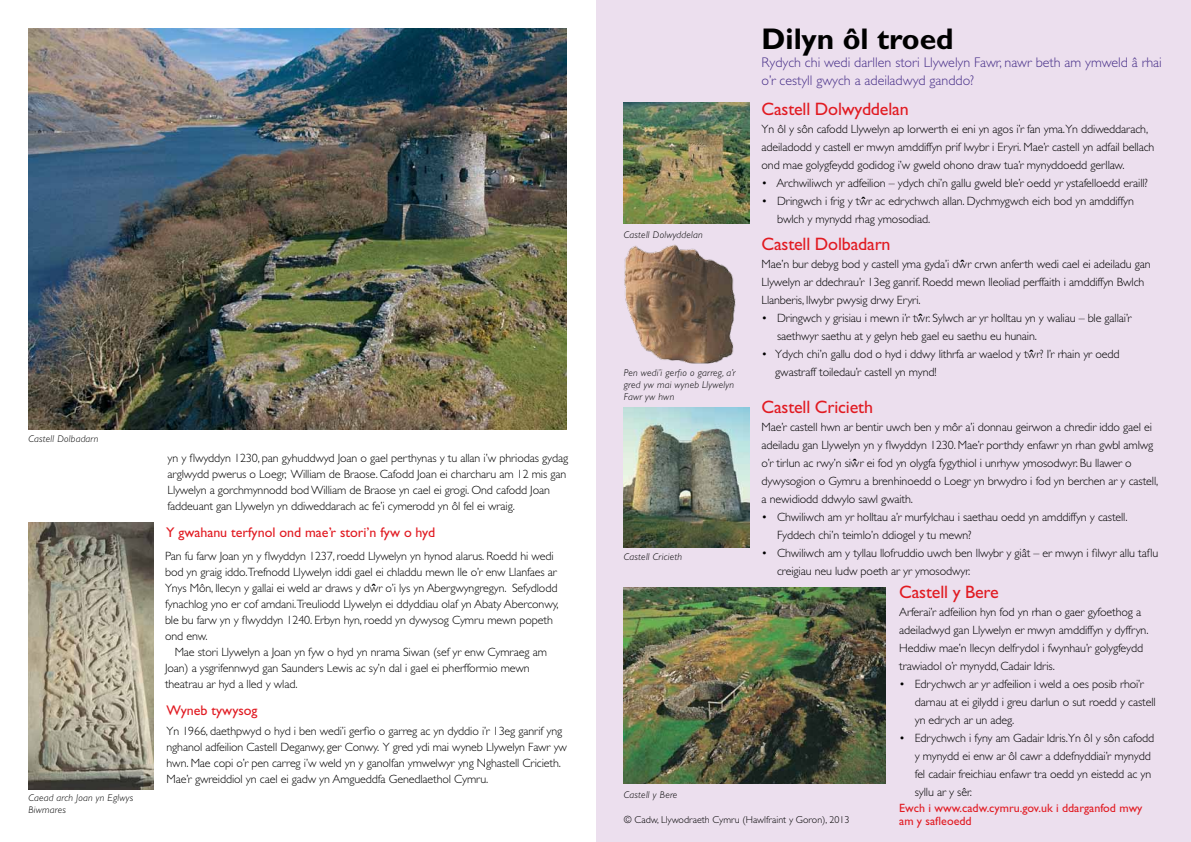
<style>
.page{position:relative;width:1191px;height:842px;background:#fff}
.page>*{position:absolute;margin:0;border:0;box-sizing:border-box;transform-origin:0 0}
.t1{font:700 30px "Gill Sans Std";color:#000}
.t2{font:18px "Gill Sans Std";letter-spacing:-.01em;color:#e11b22}
.t3{font:300 14px/18px "Gill Sans Std";color:#472f88}
.t4{font:14px "Gill Sans Std";color:#e11b22}
.t5{font:300 12px/18px "Gill Sans Std";letter-spacing:-.01em;color:#000}
.t6{font:12px/13px "Gill Sans Std";color:#e11b22}
.t7{font:italic 300 10px/12px "Gill Sans Std";letter-spacing:.02em;color:#000}
.t8{font:300 10px "Gill Sans Std";color:#000}
.s1{font-weight:700}
</style>
<div class="page">
<div style="left:596px;top:0;width:595px;height:842px;background:#ecdfee"></div>
<img style="left:28px;top:29px;width:538px;height:400px">
<img style="left:624px;top:587px;width:261px;height:196px">
<img style="left:624px;top:103px;width:125px;height:121px">
<img style="left:624px;top:407px;width:125px;height:140px">
<img style="left:28px;top:523px;width:125px;height:266px">
<img style="left:624px;top:244px;width:112px;height:120px">
<h1 class="t1" style="left:761px;top:21px;width:194px">Dilyn ôl troed</h1>
<p class="t3" style="left:761px;top:53px;width:402px">Rydych chi wedi darllen stori Llywelyn Fawr, nawr beth am ymweld â rhai o’r cestyll gwych a adeiladwyd ganddo?</p>
<h2 class="t2" style="left:761px;top:98px;width:149px">Castell Dolwyddelan</h2>
<p class="t5" style="left:761px;top:120px;width:394px">Yn ôl y sôn cafodd Llywelyn ap Iorwerth ei eni yn agos i’r fan yma.Yn ddiweddarach, adeiladodd y castell er mwyn amddiffyn prif lwybr i Eryri. Mae’r castell yn adfail bellach ond mae golygfeydd godidog i’w gweld ohono draw tua’r mynyddoedd gerllaw.</p>
<p class="t5" style="left:761px;top:174px;width:388px">• Archwiliwch yr adfeilion – ydych chi’n gallu gweld ble’r oedd yr ystafelloedd eraill?</p>
<p class="t5" style="left:777px;top:192px;width:358px;text-indent:-16px">• Dringwch i frig y tw<span class="s1">ˆ</span> r ac edrychwch allan. Dychmygwch eich bod yn amddiffyn bwlch y mynydd rhag ymosodiad.</p>
<h2 class="t2" style="left:761px;top:233px;width:131px">Castell Dolbadarn</h2>
<p class="t5" style="left:761px;top:255px;width:391px">Mae’n bur debyg bod y castell yma gyda’i dw<span class="s1">ˆ</span> r crwn anferth wedi cael ei adeiladu gan<br>Llywelyn ar ddechrau’r 13eg ganrif. Roedd mewn lleoliad perffaith i amddiffyn Bwlch<br>Llanberis, llwybr pwysig drwy Eryri.</p>
<p class="t5" style="left:777px;top:309px;width:356px;text-indent:-16px">• Dringwch y grisiau i mewn i’r tw<span class="s1">ˆ</span> r. Sylwch ar yr holltau yn y waliau – ble gallai’r saethwyr saethu at y gelyn heb gael eu saethu eu hunain.</p>
<p class="t5" style="left:775px;top:345px;width:346px;text-indent:-14px">• Ydych chi’n gallu dod o hyd i ddwy lithrfa ar waelod y tw<span class="s1">ˆ</span> r? I’r rhain yr oedd gwastraff toiledau’r castell yn mynd!</p>
<h2 class="t2" style="left:761px;top:396px;width:113px">Castell Cricieth</h2>
<p class="t5" style="left:761px;top:418px;width:398px">Mae’r castell hwn ar bentir uwch ben y môr a’i donnau geirwon a chredir iddo gael ei adeiladu gan Llywelyn yn y flwyddyn 1230. Mae’r porthdy enfawr yn rhan gwbl amlwg o’r tirlun ac rwy’n siw<span class="s1">ˆ</span> r ei fod yn olygfa fygythiol i unrhyw ymosodwyr. Bu llawer o dywysogion o Gymru a brenhinoedd o Loegr yn brwydro i fod yn berchen ar y castell, a newidiodd ddwylo sawl gwaith.</p>
<p class="t5" style="left:777px;top:508px;width:352px;text-indent:-16px">• Chwiliwch am yr holltau a’r murfylchau i saethau oedd yn amddiffyn y castell.<br>Fyddech chi’n teimlo’n ddiogel y tu mewn?</p>
<p class="t5" style="left:777px;top:544px;width:383px;text-indent:-16px">• Chwiliwch am y tyllau llofruddio uwch ben llwybr y giât – er mwyn i filwyr allu taflu creigiau neu ludw poeth ar yr ymosodwyr.</p>
<h2 class="t2" style="left:899px;top:582px;width:101px">Castell y Bere</h2>
<p class="t5" style="left:899px;top:603px;width:251px">Arferai’r adfeilion hyn fod yn rhan o gaer gyfoethog a adeiladwyd gan Llywelyn er mwyn amddiffyn y dyffryn.<br>Heddiw mae’n llecyn delfrydol i fwynhau’r golygfeydd trawiadol o’r mynydd, Cadair Idris.</p>
<p class="t5" style="left:914px;top:675px;width:242px;text-indent:-16px">• Edrychwch ar yr adfeilion i weld a oes posib rhoi’r darnau at ei gilydd i greu darlun o sut roedd y castell yn edrych ar un adeg.</p>
<p class="t5" style="left:914px;top:729px;width:241px;text-indent:-16px">• Edrychwch i fyny am Gadair Idris.Yn ôl y sôn cafodd y mynydd ei enw ar ôl cawr a ddefnyddiai’r mynydd fel cadair freichiau enfawr tra oedd yn eistedd ac yn syllu ar y sêr.</p>
<p class="t7" style="left:624px;top:229px;width:80px">Castell Dolwyddelan</p>
<p class="t7" style="left:624px;top:367px;width:113px">Pen wedi’i gerfio o garreg, a’r gred yw mai wyneb Llywelyn<br>Fawr yw hwn</p>
<p class="t7" style="left:28px;top:433px;width:72px">Castell Dolbadarn</p>
<p class="t5" style="left:167px;top:450px;width:402px;line-height:16px">yn y flwyddyn 1230, pan gyhuddwyd Joan o gael perthynas y tu allan i’w phriodas gydag arglwydd pwerus o Loegr, William de Braose. Cafodd Joan ei charcharu am 12 mis gan Llywelyn a gorchmynnodd bod William de Braose yn cael ei grogi. Ond cafodd Joan faddeuant gan Llywelyn yn ddiweddarach ac fe’i cymerodd yn ôl fel ei wraig.</p>
<p class="t4" style="left:166px;top:524px;width:271px">Y gwahanu terfynol ond mae’r stori’n fyw o hyd</p>
<p class="t5" style="left:165px;top:548px;width:395px;line-height:16px">Pan fu farw Joan yn y flwyddyn 1237, roedd Llywelyn yn hynod alarus. Roedd hi wedi bod yn graig iddo.Trefnodd Llywelyn iddi gael ei chladdu mewn lle o’r enw Llanfaes ar Ynys Môn, llecyn y gallai ei weld ar draws y dw<span class="s1">ˆ</span> r o’i lys yn Abergwyngregyn. Sefydlodd fynachlog yno er cof amdani.Treuliodd Llywelyn ei ddyddiau olaf yn Abaty Aberconwy, ble bu farw yn y flwyddyn 1240. Erbyn hyn, roedd yn dywysog Cymru mewn popeth ond enw.</p>
<p class="t5" style="left:165px;top:644px;width:383px;line-height:16px;text-indent:10px">Mae stori Llywelyn a Joan yn fyw o hyd yn nrama Siwan (sef yr enw Cymraeg am<br>Joan) a ysgrifennwyd gan Saunders Lewis ac sy’n dal i gael ei pherfformio mewn theatrau ar hyd a lled y wlad.</p>
<p class="t5" style="left:166px;top:723px;width:402px;line-height:16px">Yn 1966, daethpwyd o hyd i ben wedi’i gerfio o garreg ac yn dyddio i’r 13eg ganrif yng nghanol adfeilion Castell Deganwy, ger Conwy. Y gred ydi mai wyneb Llywelyn Fawr yw hwn. Mae copi o’r pen carreg i’w weld yn y ganolfan ymwelwyr yng Nghastell Cricieth.<br>Mae’r gwreiddiol yn cael ei gadw yn Amgueddfa Genedlaethol Cymru.</p>
<p class="t7" style="left:624px;top:551px;width:60px">Castell Cricieth</p>
<p class="t4" style="left:166px;top:702px;width:92px">Wyneb tywysog</p>
<p class="t7" style="left:28px;top:792px;width:107px">Caead arch Joan yn Eglwys<br>Biwmares</p>
<p class="t7" style="left:624px;top:789px;width:55px">Castell y Bere</p>
<p class="t6" style="left:899px;top:801px;width:245px">Ewch i www.cadw.cymru.gov.uk i ddarganfod mwy am y safleoedd</p>
<p class="t8" style="left:624px;top:814px;width:227px">© Cadw, Llywodraeth Cymru (Hawlfraint y Goron), 2013</p>
</div>
